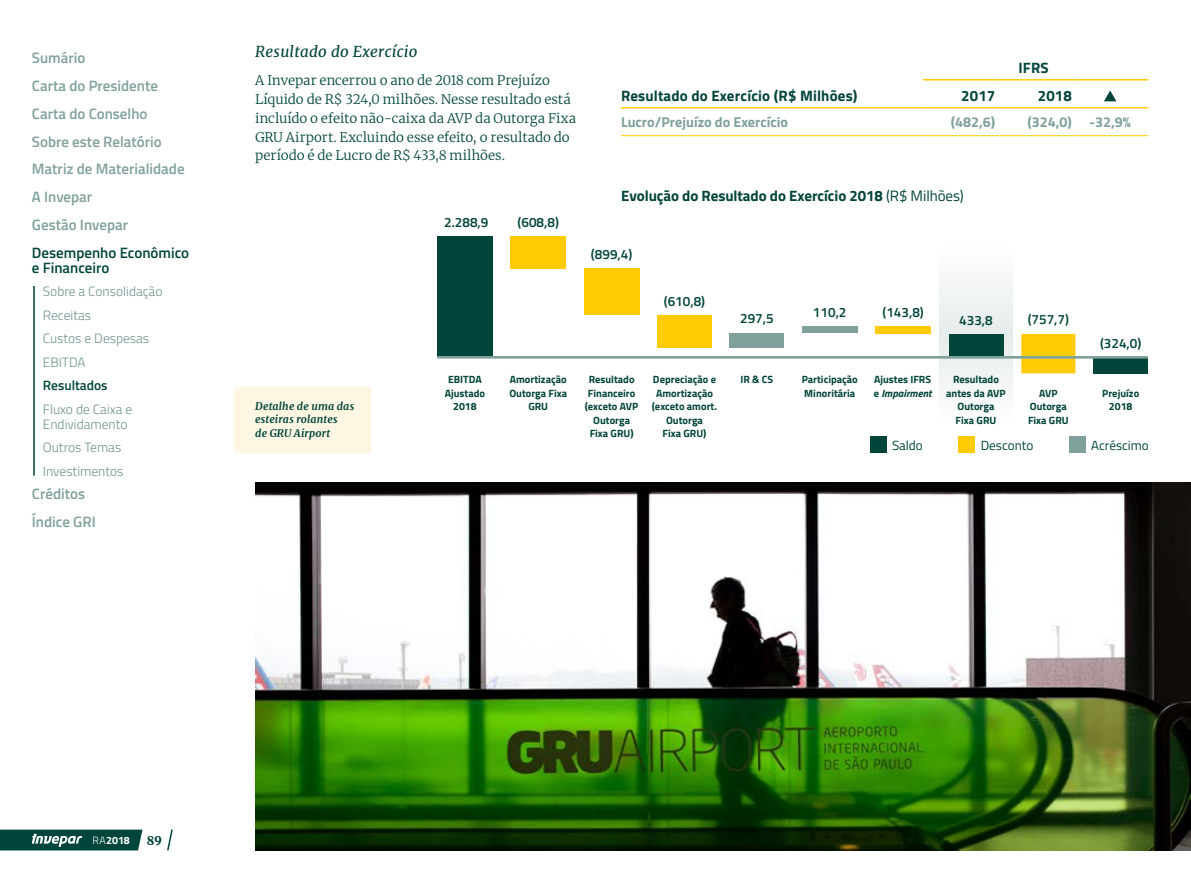
<style>
.page{position:relative;width:1191px;height:893px;background:#fff}
.page>*{position:absolute;margin:0;border:0;box-sizing:border-box;transform-origin:0 0}
.t1{font:600 15px/27.8px "Titillium";color:#80a19c}
.t2{font:700 15px "Titillium";letter-spacing:-.005em;color:#00443a}
.t3{font:700 15px "Titillium";letter-spacing:.01em;color:#00453b}
.t4{font:600 15px/15px "Titillium";color:#00453b}
.t5{font:italic 15px "Merriweather";letter-spacing:.02em;color:#00453b}
.t6{font:700 14.25px "Titillium";color:#80a19c}
.t7{font:300 13.5px/23.5px "Titillium";color:#6e938e}
.t8{font:600 13.5px "Titillium";color:#00443a}
.t9{font:600 13.5px "Titillium";color:#00453b}
.t10{font:300 13.2px/18.8px "Merriweather";letter-spacing:-.005em;color:#00453b}
.t11{font:13.2px "Titillium";color:#00443a}
.t12{font:900 12px "Merriweather";color:#00453b}
.t13{font:700 10.65px "Titillium";color:#fff}
.t14{font:700 10.5px/13.5px "Titillium";color:#00443a;text-align:center}
.t15{font:italic 700 10.5px/13.5px "Merriweather";letter-spacing:.015em;color:#00453b}
.s1{font-weight:400}
.s2{font-style:italic}
.s3{font-weight:300}
</style>
<div class="page">
<svg style="left:0;top:830px;width:142px;height:20px;background:#19574e"></svg>
<svg style="left:167px;top:829px;width:6px;height:22px"></svg>
<hr style="left:621px;top:135px;width:302px;height:1px;background:#ffcc05">
<hr style="left:923px;top:135px;width:76px;height:1px;background:#ffcc05">
<hr style="left:999px;top:135px;width:77px;height:1px;background:#ffcc05">
<hr style="left:1076px;top:135px;width:72px;height:1px;background:#ffcc05">
<hr style="left:621px;top:107px;width:302px;height:1px;background:#ffcc05">
<hr style="left:923px;top:107px;width:76px;height:1px;background:#ffcc05">
<hr style="left:999px;top:107px;width:77px;height:1px;background:#ffcc05">
<hr style="left:1076px;top:107px;width:72px;height:1px;background:#ffcc05">
<hr style="left:923px;top:79px;width:76px;height:2px;background:#ffcc05">
<hr style="left:999px;top:79px;width:77px;height:2px;background:#ffcc05">
<hr style="left:1076px;top:79px;width:72px;height:2px;background:#ffcc05">
<svg style="left:1104px;top:91px;width:12px;height:10px"></svg>
<img style="left:255px;top:483px;width:936px;height:368px">
<div style="left:234px;top:387px;width:137px;height:66px;background:#fcf6e2"></div>
<div style="left:939px;top:244px;width:73px;height:180px;background:#f3f6f6"></div>
<div style="left:1021px;top:334px;width:54px;height:39px;background:#ffcb05"></div>
<div style="left:437px;top:236px;width:55px;height:121px;background:#00443a"></div>
<div style="left:949px;top:334px;width:54px;height:23px;background:#00443a"></div>
<div style="left:1093px;top:357px;width:54px;height:16px;background:#00443a"></div>
<div style="left:584px;top:269px;width:55px;height:46px;background:#ffcb05"></div>
<div style="left:657px;top:315px;width:54px;height:32px;background:#ffcb05"></div>
<div style="left:730px;top:333px;width:54px;height:14px;background:#7fa19c"></div>
<div style="left:802px;top:326px;width:55px;height:7px;background:#7fa19c"></div>
<div style="left:875px;top:326px;width:55px;height:8px;background:#ffcb05"></div>
<hr style="left:437px;top:356px;width:710px;height:3px;background:#7fa19c">
<div style="left:511px;top:236px;width:55px;height:33px;background:#ffcb05"></div>
<div style="left:870px;top:436px;width:16px;height:17px;background:#00443a"></div>
<div style="left:958px;top:436px;width:17px;height:17px;background:#ffcb05"></div>
<div style="left:1068px;top:436px;width:17px;height:17px;background:#7fa19c"></div>
<hr style="left:33px;top:286px;width:2px;height:190px;background:#00453b">
<h1 class="t1" style="left:32px;top:43px;width:154px">Sumário<br>Carta do Presidente<br>Carta do Conselho<br>Sobre este Relatório<br>Matriz de Materialidade<br>A Invepar<br>Gestão Invepar</h1>
<h1 class="t4" style="left:32px;top:244px;width:159px">Desempenho Econômico e Financeiro</h1>
<p class="t7" style="left:43px;top:279px;width:121px">Sobre a Consolidação<br>Receitas<br>Custos e Despesas<br>EBITDA</p>
<p class="t9" style="left:43px;top:375px;width:66px">Resultados</p>
<p class="t7" style="left:43px;top:401px;width:91px;line-height:15px">Fluxo de Caixa e<br>Endividamento</p>
<p class="t7" style="left:43px;top:435px;width:82px">Outros Temas<br>Investimentos</p>
<h1 class="t1" style="left:32px;top:479px;width:65px">Créditos<br>Índice GRI</h1>
<h1 class="t5" style="left:255px;top:42px;width:164px">Resultado do Exercício</h1>
<p class="t10" style="left:255px;top:71px;width:322px">A Invepar encerrou o ano de 2018 com Prejuízo Líquido de R$ 324,0 milhões. Nesse resultado está incluído o efeito não-caixa da AVP da Outorga Fixa GRU Airport. Excluindo esse efeito, o resultado do período é de Lucro de R$ 433,8 milhões.</p>
<p class="t8" style="left:444px;top:212px;width:46px">2.288,9</p>
<p class="t8" style="left:517px;top:212px;width:43px">(608,8)</p>
<h1 class="t3" style="left:621px;top:85px;width:238px">Resultado do Exercício (R$ Milhões)</h1>
<h1 class="t3" style="left:1018px;top:57px;width:32px">IFRS</h1>
<h1 class="t3" style="left:961px;top:85px;width:36px">2017</h1>
<h1 class="t3" style="left:1037px;top:85px;width:36px">2018</h1>
<h2 class="t6" style="left:621px;top:111px;width:169px">Lucro/Prejuízo do Exercício</h2>
<h2 class="t6" style="left:951px;top:111px;width:46px">(482,6)</h2>
<h2 class="t6" style="left:1027px;top:111px;width:105px">(324,0) -32,9%</h2>
<h1 class="t2" style="left:621px;top:184px;width:344px">Evolução do Resultado do Exercício 2018 <span class="s1">(R$ Milhões)</span></h1>
<p class="t8" style="left:591px;top:244px;width:43px">(899,4)</p>
<p class="t8" style="left:664px;top:291px;width:43px">(610,8)</p>
<p class="t8" style="left:740px;top:308px;width:35px">297,5</p>
<p class="t8" style="left:813px;top:302px;width:35px">110,2</p>
<p class="t8" style="left:882px;top:302px;width:43px">(143,8)</p>
<p class="t8" style="left:959px;top:310px;width:35px">433,8</p>
<p class="t8" style="left:1027px;top:309px;width:43px">(757,7)</p>
<p class="t8" style="left:1100px;top:333px;width:43px">(324,0)</p>
<p class="t15" style="left:255px;top:399px;width:100px">Detalhe de uma das esteiras rolantes<br>de GRU Airport</p>
<p class="t14" style="left:445px;top:372px;width:42px">EBITDA<br>Ajustado<br>2018</p>
<p class="t14" style="left:509px;top:372px;width:59px">Amortização<br>Outorga Fixa<br>GRU</p>
<p class="t14" style="left:585px;top:372px;width:55px">Resultado<br>Financeiro (exceto AVP<br>Outorga<br>Fixa GRU)</p>
<p class="t14" style="left:652px;top:372px;width:67px">Depreciação e<br>Amortização (exceto amort.<br>Outorga<br>Fixa GRU)</p>
<p class="t14" style="left:740px;top:372px;width:34px">IR &amp; CS</p>
<p class="t14" style="left:801px;top:372px;width:58px;text-align:left">Participação<br>Minoritária</p>
<p class="t14" style="left:873px;top:372px;width:59px;text-align:left">Ajustes IFRS e <span class="s2">Impairment</span></p>
<p class="t14" style="left:946px;top:372px;width:61px">Resultado antes da AVP<br>Outorga<br>Fixa GRU</p>
<p class="t14" style="left:1028px;top:386px;width:42px">AVP<br>Outorga<br>Fixa GRU</p>
<p class="t14" style="left:1102px;top:386px;width:39px">Prejuízo<br>2018</p>
<p class="t11" style="left:892px;top:435px;width:32px">Saldo</p>
<p class="t11" style="left:980px;top:435px;width:54px">Desconto</p>
<p class="t11" style="left:1091px;top:435px;width:59px">Acréscimo</p>
<p class="t13" style="left:92px;top:832px;width:39px"><span class="s3">RA</span>2018</p>
<p class="t12" style="left:147px;top:832px;width:16px">89</p>
</div>
